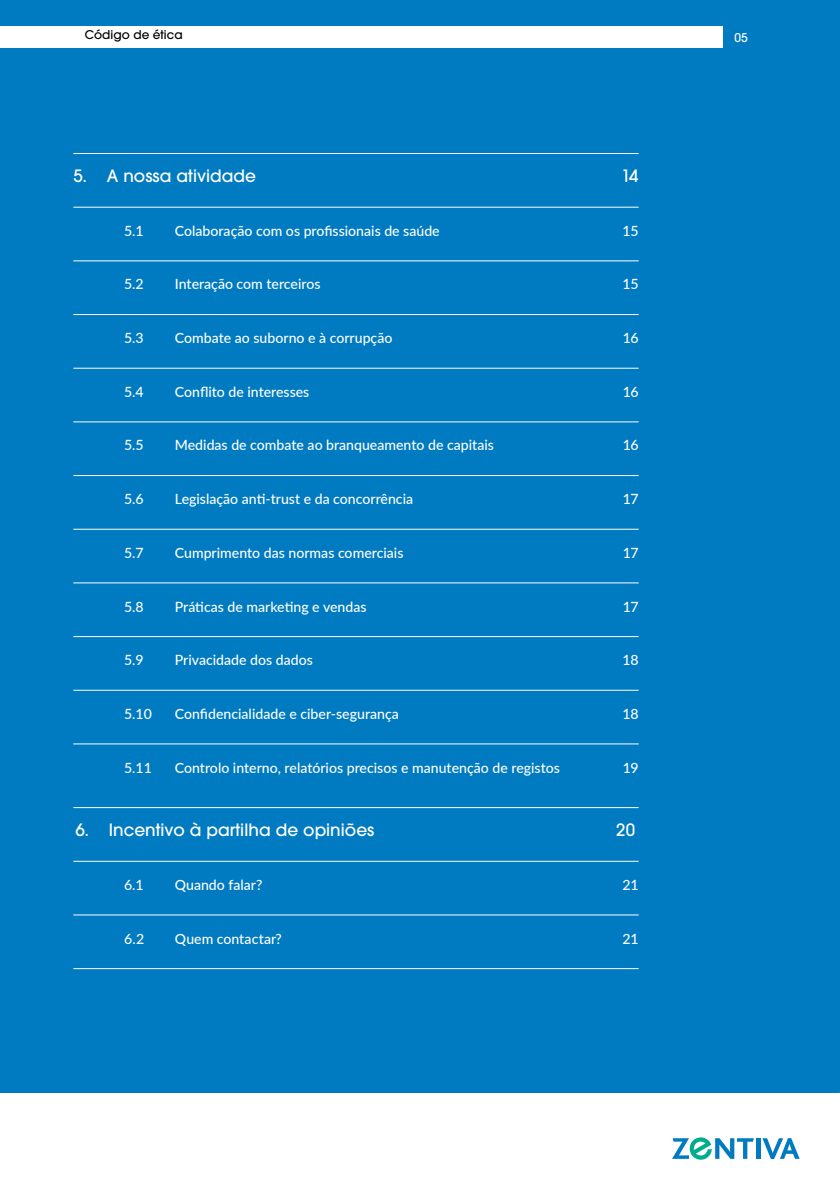
<style>
.page{position:relative;width:840px;height:1191px;background:#fff}
.page>*{position:absolute;margin:0;border:0;box-sizing:border-box;transform-origin:0 0}
.t1{font:500 17px "ITC Avant Garde Pro";color:#fff}
.t2{font:500 14px "Lato";color:#fff}
.t3{font:500 12px "ITC Avant Garde Pro";letter-spacing:.005em;color:#000}
.t4{font:500 12px "ITC Avant Garde Pro";color:#fff}
</style>
<div class="page">
<div style="left:0;top:0;width:839px;height:1093px;background:#007bc1"></div>
<hr style="left:73px;top:153px;width:565px;height:1px;background:#fff">
<hr style="left:73px;top:207px;width:565px;height:1px;background:#fff">
<hr style="left:73px;top:260px;width:565px;height:1px;background:#fff">
<hr style="left:73px;top:314px;width:565px;height:1px;background:#fff">
<hr style="left:73px;top:368px;width:565px;height:1px;background:#fff">
<hr style="left:73px;top:421px;width:565px;height:1px;background:#fff">
<hr style="left:73px;top:475px;width:565px;height:1px;background:#fff">
<hr style="left:73px;top:529px;width:565px;height:1px;background:#fff">
<hr style="left:73px;top:582px;width:565px;height:1px;background:#fff">
<hr style="left:73px;top:636px;width:565px;height:1px;background:#fff">
<hr style="left:73px;top:690px;width:565px;height:1px;background:#fff">
<hr style="left:73px;top:743px;width:565px;height:1px;background:#fff">
<hr style="left:73px;top:807px;width:565px;height:1px;background:#fff">
<hr style="left:73px;top:861px;width:565px;height:1px;background:#fff">
<hr style="left:73px;top:914px;width:565px;height:1px;background:#fff">
<hr style="left:73px;top:968px;width:565px;height:1px;background:#fff">
<svg style="left:756px;top:1138px;width:3px;height:20px"></svg>
<svg style="left:762px;top:1138px;width:37px;height:21px"></svg>
<svg style="left:672px;top:1137px;width:81px;height:23px"></svg>
<div style="left:0;top:26px;width:722px;height:22px;background:#fff"></div>
<div style="left:722px;top:26px;width:117px;height:22px;background:#007bc1"></div>
<p class="t3" style="left:85px;top:27px;width:99px">Código de ética</p>
<p class="t4" style="left:734px;top:30px;width:15px">05</p>
<p class="t1" style="left:73px;top:165px;width:184px">5. A nossa atividade</p>
<p class="t1" style="left:620px;top:165px;width:19px">14</p>
<p class="t2" style="left:124px;top:220px;width:21px">5.1</p>
<p class="t2" style="left:175px;top:220px;width:266px">Colaboração com os profissionais de saúde</p>
<p class="t2" style="left:622px;top:220px;width:18px">15</p>
<p class="t2" style="left:124px;top:274px;width:21px">5.2</p>
<p class="t2" style="left:175px;top:274px;width:147px">Interação com terceiros</p>
<p class="t2" style="left:622px;top:274px;width:18px">15</p>
<p class="t2" style="left:124px;top:328px;width:21px">5.3</p>
<p class="t2" style="left:175px;top:328px;width:219px">Combate ao suborno e à corrupção</p>
<p class="t2" style="left:622px;top:328px;width:17px">16</p>
<p class="t2" style="left:124px;top:381px;width:21px">5.4</p>
<p class="t2" style="left:175px;top:381px;width:136px">Conflito de interesses</p>
<p class="t2" style="left:622px;top:381px;width:17px">16</p>
<p class="t2" style="left:124px;top:435px;width:21px">5.5</p>
<p class="t2" style="left:175px;top:435px;width:320px">Medidas de combate ao branqueamento de capitais</p>
<p class="t2" style="left:622px;top:435px;width:17px">16</p>
<p class="t2" style="left:124px;top:489px;width:21px">5.6</p>
<p class="t2" style="left:175px;top:489px;width:240px">Legislação anti-trust e da concorrência</p>
<p class="t2" style="left:622px;top:489px;width:17px">17</p>
<p class="t2" style="left:124px;top:542px;width:21px">5.7</p>
<p class="t2" style="left:175px;top:542px;width:230px">Cumprimento das normas comerciais</p>
<p class="t2" style="left:622px;top:542px;width:17px">17</p>
<p class="t2" style="left:124px;top:596px;width:21px">5.8</p>
<p class="t2" style="left:175px;top:596px;width:193px">Práticas de marketing e vendas</p>
<p class="t2" style="left:622px;top:596px;width:17px">17</p>
<p class="t2" style="left:124px;top:650px;width:21px">5.9</p>
<p class="t2" style="left:175px;top:650px;width:139px">Privacidade dos dados</p>
<p class="t2" style="left:622px;top:650px;width:18px">18</p>
<p class="t2" style="left:124px;top:703px;width:29px">5.10</p>
<p class="t2" style="left:175px;top:703px;width:225px">Confidencialidade e ciber-segurança</p>
<p class="t2" style="left:622px;top:703px;width:18px">18</p>
<p class="t2" style="left:124px;top:757px;width:29px">5.11</p>
<p class="t2" style="left:175px;top:757px;width:386px">Controlo interno, relatórios precisos e manutenção de registos</p>
<p class="t2" style="left:622px;top:757px;width:17px">19</p>
<p class="t1" style="left:75px;top:819px;width:300px">6. Incentivo à partilha de opiniões</p>
<p class="t1" style="left:616px;top:819px;width:20px">20</p>
<p class="t2" style="left:124px;top:874px;width:21px">6.1</p>
<p class="t2" style="left:175px;top:874px;width:89px">Quando falar?</p>
<p class="t2" style="left:622px;top:874px;width:18px">21</p>
<p class="t2" style="left:124px;top:928px;width:22px">6.2</p>
<p class="t2" style="left:175px;top:928px;width:108px">Quem contactar?</p>
<p class="t2" style="left:622px;top:928px;width:18px">21</p>
</div>
